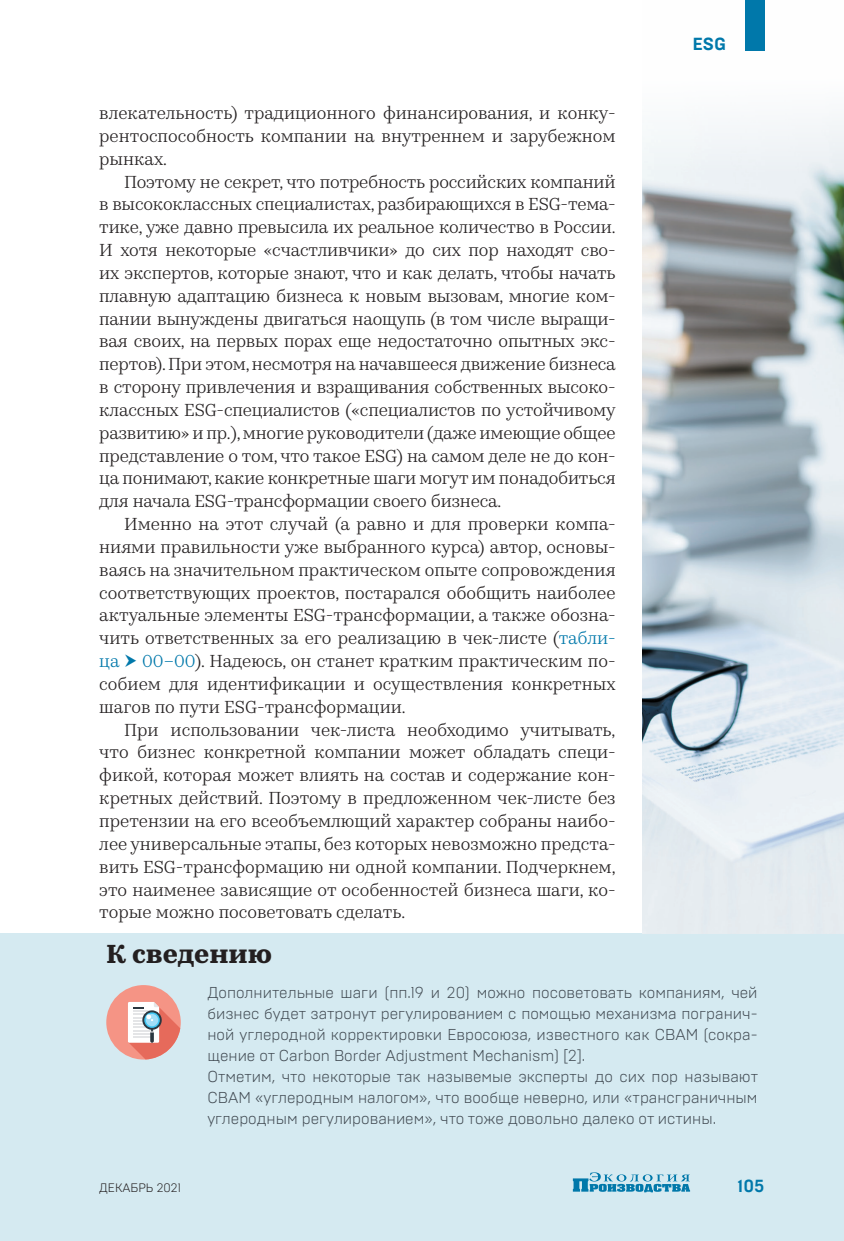
<style>
.page{position:relative;width:844px;height:1241px;background:#fff}
.page>*{position:absolute;margin:0;border:0;box-sizing:border-box;transform-origin:0 0}
.Подвал_заголовок{font:700 26.25px "Kazimir Text";color:#231f20}
.Текст{font:17.5px/22.8px "Kazimir Text";color:#231f20;text-align:justify}
.t1{font:700 17.5px "Brutal Type";color:#0078aa}
.Подвал_текст{font:300 15.75px/21px "Brutal Type";color:#424b53;text-align:justify}
.t2{font:300 12.25px "Brutal Type";color:#231f20}
.s1{color:#0078aa}
</style>
<div class="page">
<div style="left:0;top:933px;width:843px;height:307px;background:#d5eaf1"></div>
<div style="left:106px;top:984px;width:75px;height:75px;background:#f59485;border-radius:50%"></div>
<svg style="left:128px;top:1001px;width:52px;height:58px"></svg>
<img style="left:642px;top:0;width:201px;height:933px">
<svg style="left:572px;top:1172px;width:118px;height:20px"></svg>
<div style="left:744px;top:0;width:20px;height:51px;background:#0078aa"></div>
<p class="t1" style="left:692px;top:34px;width:35px">ESG</p>
<p class="Текст" style="left:99px;top:100px;width:517px">влекательность) традиционного финансирования, и конку&shy;рентоспособность компании на внутреннем и зарубежном рынках.</p>
<p class="Текст" style="left:99px;top:169px;width:517px;text-indent:25px">Поэтому не секрет, что потребность российских компаний в высококлассных специалистах, разбирающихся в ESG-тема&shy;тике, уже давно превысила их реальное количество в России.<br>И хотя некоторые «счастливчики» до сих пор находят сво&shy;их экспертов, которые знают, что и как делать, чтобы начать плавную адаптацию бизнеса к новым вызовам, многие ком&shy;пании вынуждены двигаться наощупь (в том числе выращи&shy;вая своих, на первых порах еще недостаточно опытных экс&shy;пертов). При этом, несмотря на начавшееся движение бизнеса в сторону привлечения и взращивания собственных высоко&shy;классных ESG-специалистов («специалистов по устойчивому развитию» и пр.), многие руководители (даже имеющие общее представление о том, что такое ESG) на самом деле не до кон&shy;ца понимают, какие конкретные шаги могут им понадобиться для начала ESG-трансформации своего бизнеса.</p>
<p class="Текст" style="left:99px;top:511px;width:517px;text-indent:25px">Именно на этот случай (а равно и для проверки компа&shy;ниями правильности уже выбранного курса) автор, основы&shy;ваясь на значительном практическом опыте сопровождения соответствующих проектов, постарался обобщить наиболее актуальные элементы ESG-трансформации, а также обозна&shy;чить ответственных за его реализацию в чек-листе (<span class="s1">табли&shy;ца</span></p>
<p class="Текст" style="left:99px;top:648px;width:517px;text-indent:43px"><span class="s1">00–00</span>). Надеюсь, он станет кратким практическим по&shy;собием для идентификации и осуществления конкретных шагов по пути ESG-трансформации.</p>
<p class="Текст" style="left:99px;top:717px;width:517px;text-indent:25px">При использовании чек-листа необходимо учитывать, что бизнес конкретной компании может обладать специ&shy;фикой, которая может влиять на состав и содержание кон&shy;кретных действий. Поэтому в предложенном чек-листе без претензии на его всеобъемлющий характер собраны наибо&shy;лее универсальные этапы, без которых невозможно предста&shy;вить ESG-транcформацию ни одной компании. Подчеркнем, это наименее зависящие от особенностей бизнеса шаги, ко&shy;торые можно посоветовать сделать.</p>
<p class="Подвал_заголовок" style="left:106px;top:934px;width:167px">К сведению</p>
<p class="Подвал_текст" style="left:207px;top:981px;width:551px">Дополнительные шаги (пп.19 и 20) можно посоветовать компаниям, чей бизнес будет затронут регулированием с помощью механизма погранич&shy;ной углеродной корректировки Евросоюза, известного как СВАМ (сокра&shy;щение от Carbon Border Adjustment Mechanism) [2].</p>
<p class="Подвал_текст" style="left:207px;top:1065px;width:552px">Отметим, что некоторые так назывемые эксперты до сих пор называют СВАМ «углеродным налогом», что вообще неверно, или «трансграничным углеродным регулированием», что тоже довольно далеко от истины.</p>
<p class="t2" style="left:99px;top:1180px;width:83px">ДЕКАБРЬ 2021</p>
<p class="t1" style="left:737px;top:1175px;width:28px">105</p>
</div>
